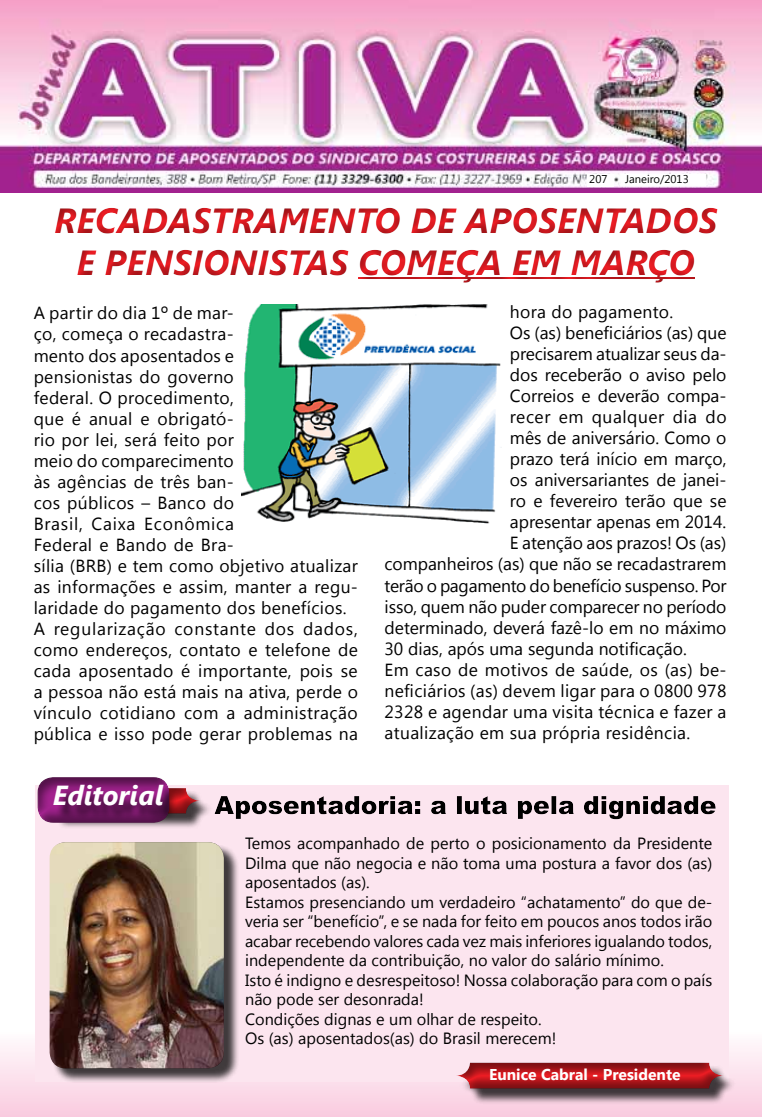
<style>
.page{position:relative;width:762px;height:1117px;background:#fff}
.page>*{position:absolute;margin:0;border:0;box-sizing:border-box;transform-origin:0 0}
.t1{font:italic 700 35px/42px "Segoe UI";color:#ed1d24;text-align:center}
.t2{font:italic 700 27.5px "Segoe UI";color:#fff}
.t3{font:17.5px/21px "Segoe UI";letter-spacing:.02em;color:#000}
.t4{font:17.5px "Segoe UI";color:#000}
.t5{font:17.5px "Segoe UI";letter-spacing:-.005em;color:#000}
.t6{font:17.5px "Segoe UI";letter-spacing:-.015em;color:#000}
.t7{font:16.25px/19.5px "Segoe UI";color:#000}
.t8{font:700 15.62px "Segoe UI";color:#fff}
.t9{font:11.25px "Segoe UI";color:#000}
</style>
<div class="page">
<img style="left:0;top:0;width:762px;height:192px">
<div style="left:587px;top:174px;width:27px;height:12px;background:#fff"></div>
<div style="left:620px;top:174px;width:86px;height:12px;background:#fff"></div>
<div style="left:43px;top:195px;width:687px;height:101px;background:#000;opacity:.5"></div>
<div style="left:35px;top:785px;width:694px;height:296px;background:#fce5ef"></div>
<div style="left:44px;top:790px;width:171px;height:39px;background:#000;opacity:.75"></div>
<div style="left:39px;top:783px;width:164px;height:32px;background:#000;opacity:.5"></div>
<div style="left:36px;top:777px;width:135px;height:47px;background:#000;opacity:.5"></div>
<div style="left:56px;top:787px;width:122px;height:34px;background:#000;opacity:.75"></div>
<div style="left:209px;top:786px;width:519px;height:36px;background:#000;opacity:.5"></div>
<div style="left:459px;top:1064px;width:279px;height:39px;background:#000;opacity:.75"></div>
<div style="left:454px;top:1058px;width:272px;height:32px;background:#000;opacity:.5"></div>
<div style="left:51px;top:843px;width:189px;height:240px;background:#000;opacity:.75"></div>
<img style="left:50px;top:842px;width:174px;height:225px">
<img style="left:242px;top:305px;width:259px;height:219px">
<p class="t9" style="left:589px;top:171px;width:20px">207</p>
<p class="t9" style="left:625px;top:171px;width:65px">Janeiro/2013</p>
<h1 class="t1" style="left:54px;top:197px;width:665px">RECADASTRAMENTO DE APOSENTADOS<br>E PENSIONISTAS COMEÇA EM MARÇO</h1>
<p class="t3" style="left:34px;top:302px;width:326px">A partir do dia 1º de mar-<br>ço, começa o recadastra-<br>mento dos aposentados e<br>pensionistas do governo<br>federal. O procedimento,<br>que é anual e obrigató-<br>rio por lei, será feito por<br>meio do comparecimento<br>às agências de três ban-<br>cos públicos – Banco do<br>Brasil, Caixa Econômica<br>Federal e Bando de Bra-<br>sília (BRB) e tem como objetivo atualizar as informações e assim, manter a regu&shy;laridade do pagamento dos benefícios.<br>A regularização constante dos dados, como endereços, contato e telefone de cada aposentado é importante, pois se a pessoa não está mais na ativa, perde o vínculo cotidiano com a administração pública e isso pode gerar problemas na</p>
<p class="t3" style="left:510px;top:301px;width:165px">hora do pagamento.</p>
<p class="t4" style="left:510px;top:321px;width:218px">Os (as) beneficiários (as) que</p>
<p class="t5" style="left:510px;top:342px;width:218px">precisarem atualizar seus da-</p>
<p class="t4" style="left:510px;top:363px;width:218px">dos receberão o aviso pelo</p>
<p class="t4" style="left:510px;top:384px;width:218px">Correios e deverão compa-</p>
<p class="t3" style="left:510px;top:406px;width:218px">recer em qualquer dia do</p>
<p class="t4" style="left:510px;top:426px;width:218px">mês de aniversário. Como o</p>
<p class="t4" style="left:510px;top:447px;width:218px">prazo terá início em março,</p>
<p class="t4" style="left:510px;top:468px;width:218px">os aniversariantes de janei-</p>
<p class="t3" style="left:510px;top:490px;width:218px">ro e fevereiro terão que se</p>
<p class="t4" style="left:510px;top:510px;width:218px">apresentar apenas em 2014.</p>
<p class="t5" style="left:510px;top:531px;width:218px">E atenção aos prazos! Os (as)</p>
<p class="t4" style="left:384px;top:552px;width:343px">companheiros (as) que não se recadastrarem</p>
<p class="t6" style="left:384px;top:573px;width:343px">terão o pagamento do benefício suspenso. Por</p>
<p class="t5" style="left:384px;top:594px;width:343px">isso, quem não puder comparecer no período</p>
<p class="t4" style="left:384px;top:615px;width:343px">determinado, deverá fazê-lo em no máximo</p>
<p class="t4" style="left:384px;top:636px;width:304px">30 dias, após uma segunda notificação.</p>
<p class="t3" style="left:384px;top:658px;width:343px">Em caso de motivos de saúde, os (as) be-</p>
<p class="t3" style="left:384px;top:679px;width:343px">neficiários (as) devem ligar para o 0800 978</p>
<p class="t3" style="left:384px;top:700px;width:343px">2328 e agendar uma visita técnica e fazer a</p>
<p class="t3" style="left:384px;top:721px;width:307px">atualização em sua própria residência.</p>
<h2 class="t2" style="left:53px;top:775px;width:112px">EDITORIAL</h2>
<p class="t7" style="left:245px;top:832px;width:469px">Temos acompanhado de perto o posicionamento da Presidente Dilma que não negocia e não toma uma postura a favor dos (as) aposentados (as).<br>Estamos presenciando um verdadeiro “achatamento” do que de&shy;veria ser “benefício”, e se nada for feito em poucos anos todos irão acabar recebendo valores cada vez mais inferiores igualando todos, independente da contribuição, no valor do salário mínimo.<br>Isto é indigno e desrespeitoso! Nossa colaboração para com o país não pode ser desonrada!<br>Condições dignas e um olhar de respeito.<br>Os (as) aposentados(as) do Brasil merecem!</p>
<p class="t8" style="left:489px;top:1063px;width:193px">Eunice Cabral - Presidente</p>
</div>
